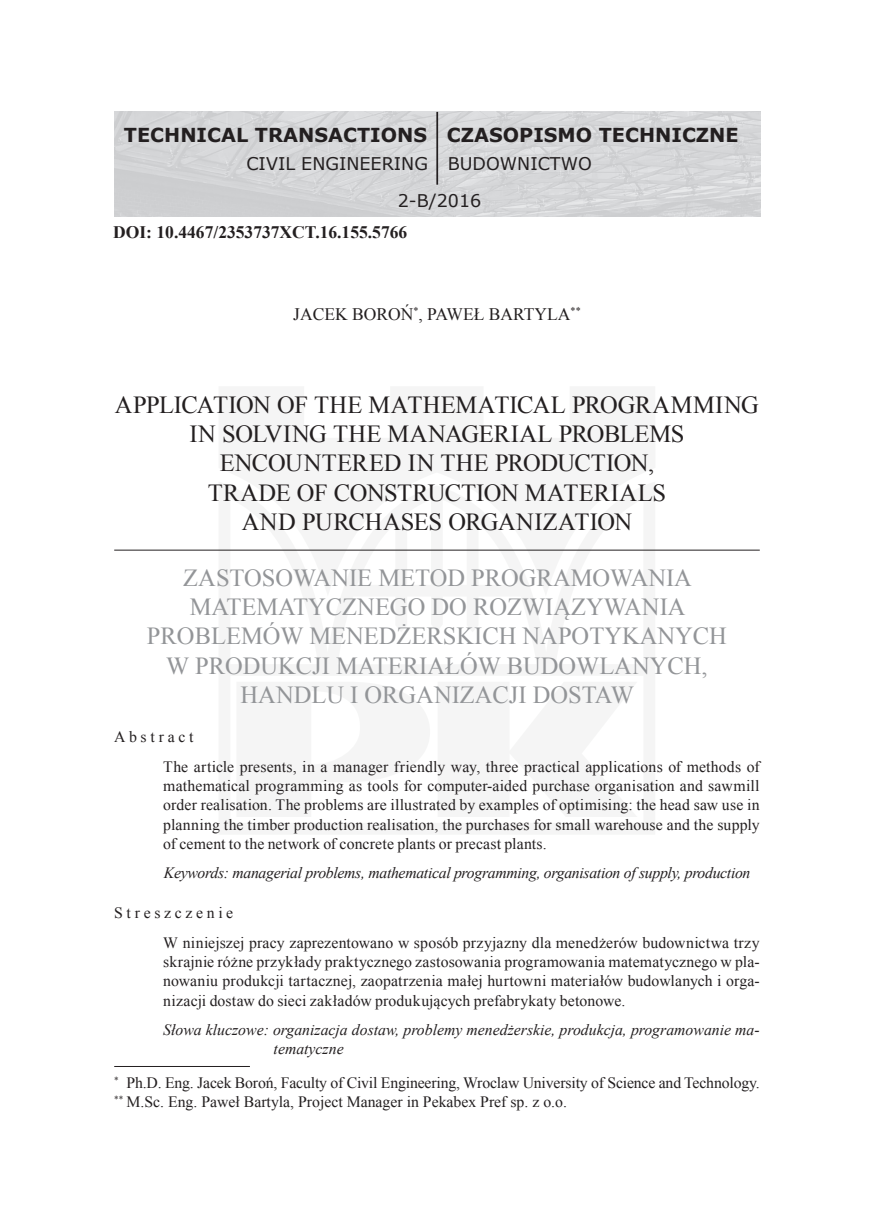
<style>
.page{position:relative;width:874px;height:1221px;background:#fff}
.page>*{position:absolute;margin:0;border:0;box-sizing:border-box;transform-origin:0 0}
.t1{font:24.5px/29.4px "Times New Roman";color:#939598;text-align:center}
.t2{font:24.5px/29.4px "Times New Roman";letter-spacing:-.005em;color:#231f20;text-align:center}
.t3{font:700 19.25px "Verdana";color:#231f20}
.t4{font:17.5px/37.3px "Verdana";color:#231f20}
.t5{font:700 17.5px "Times New Roman";color:#231f20}
.t6{font:17.5px "Times New Roman";color:#231f20}
.t7{font:15.75px/19.2px "Times New Roman";letter-spacing:.005em;color:#231f20}
.t8{font:italic 15.75px/18.9px "Times New Roman";color:#231f20}
.t9{font:italic 15.75px "Times New Roman";letter-spacing:-.02em;color:#231f20}
</style>
<div class="page">
<hr style="left:114px;top:549px;width:645px;height:1px;background:#231f20">
<hr style="left:114px;top:1065px;width:136px;height:1px;background:#231f20">
<img style="left:114px;top:112px;width:645px;height:104px">
<hr style="left:436px;top:112px;width:2px;height:73px;background:#231f20">
<p class="t3" style="left:124px;top:121px;width:304px">TECHNICAL TRANSACTIONS</p>
<p class="t4" style="left:397px;top:145px;width:85px;text-indent:-151px">CIVIL ENGINEERING<br>2-B/2016</p>
<p class="t3" style="left:446px;top:121px;width:293px">CZASOPISMO TECHNICZNE</p>
<p class="t4" style="left:447px;top:145px;width:145px">BUDOWNICTWO</p>
<p class="t5" style="left:113px;top:220px;width:295px">DOI: 10.4467/2353737XCT.16.155.5766</p>
<p class="t6" style="left:293px;top:302px;width:289px">JACEK BOROŃ<sup>*</sup>, PAWEŁ BARTYLA<sup>**</sup></p>
<h1 class="t2" style="left:115px;top:389px;width:645px">APPLICATION OF THE MATHEMATICAL PROGRAMMING IN SOLVING THE MANAGERIAL PROBLEMS ENCOUNTERED IN THE PRODUCTION,<br>TRADE OF CONSTRUCTION MATERIALS<br>AND PURCHASES ORGANIZATION</h1>
<h1 class="t1" style="left:147px;top:562px;width:581px">ZASTOSOWANIE METOD PROGRAMOWANIA MATEMATYCZNEGO DO ROZWIĄZYWANIA PROBLEMÓW MENEDŻERSKICH NAPOTYKANYCH W PRODUKCJI MATERIAŁÓW BUDOWLANYCH, HANDLU I ORGANIZACJI DOSTAW</h1>
<p class="t7" style="left:163px;top:721px;width:597px;line-height:29.8px;text-indent:-49px">Abstract<br>The article presents, in a manager friendly way, three practical applications of methods of</p>
<p class="t7" style="left:163px;top:775px;width:597px;text-align:justify">mathematical programming as tools for computer-aided purchase organisation and sawmill order realisation. The problems are illustrated by examples of optimising: the head saw use in planning the timber production realisation, the purchases for small warehouse and the supply of cement to the network of concrete plants or precast plants.</p>
<p class="t9" style="left:164px;top:862px;width:588px">Keywords: managerial problems, mathematical programming, organisation of supply, production</p>
<p class="t7" style="left:163px;top:897px;width:597px;line-height:29.8px;text-indent:-49px">Streszczenie<br>W niniejszej pracy zaprezentowano w sposób przyjazny dla menedżerów budownictwa trzy</p>
<p class="t7" style="left:163px;top:951px;width:597px;text-align:justify">skrajnie różne przykłady praktycznego zastosowania programowania matematycznego w pla&shy;nowaniu produkcji tartacznej, zaopatrzenia małej hurtowni materiałów budowlanych i orga&shy;nizacji dostaw do sieci zakładów produkujących prefabrykaty betonowe.</p>
<p class="t8" style="left:273px;top:1019px;width:487px;text-indent:-110px">Słowa kluczowe: organizacja dostaw, problemy menedżerskie, produkcja, programowanie ma&shy;tematyczne</p>
<p class="t7" style="left:114px;top:1072px;width:646px"><sup>*</sup> Ph.D. Eng. Jacek Boroń, Faculty of Civil Engineering, Wroclaw University of Science and Technology. <sup>**</sup> M.Sc. Eng. Paweł Bartyla, Project Manager in Pekabex Pref sp. z o.o.</p>
</div>
